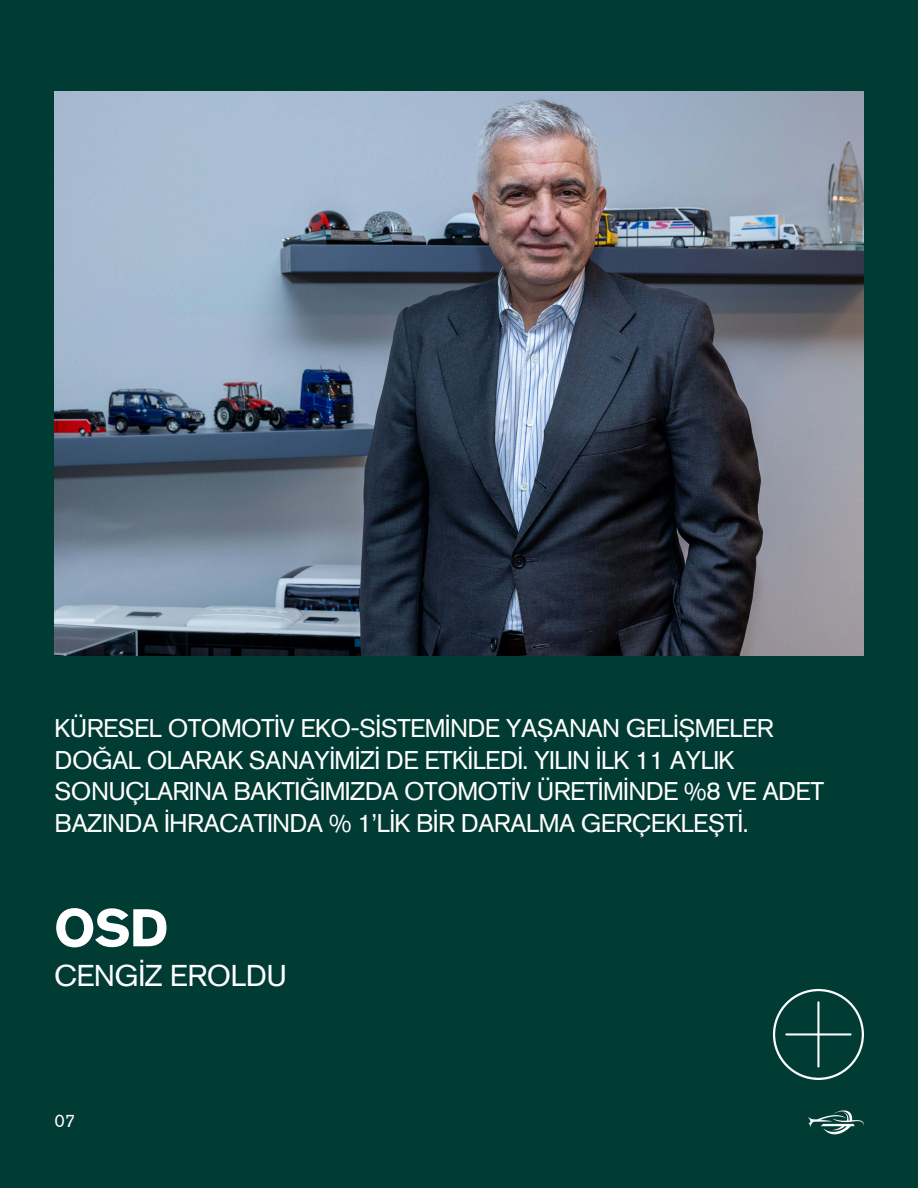
<style>
.page{position:relative;width:918px;height:1188px;background:#003b34}
.page>*{position:absolute;margin:0;border:0;box-sizing:border-box;transform-origin:0 0}
.t1{font:700 52.5px "Akzidenz Grotesk Pro";color:#fff}
.t2{font:30px "Akzidenz Grotesk Pro";letter-spacing:-.02em;color:#fff}
.t3{font:25.5px/31.5px "Akzidenz Grotesk Pro";letter-spacing:-.025em;color:#fff}
.t4{font:18px "Akzidenz Grotesk Pro";color:#fff}
</style>
<div class="page">
<img style="left:54px;top:92px;width:809px;height:563px">
<svg style="left:773px;top:989px;width:91px;height:91px"></svg>
<img style="left:808px;top:1110px;width:56px;height:24px">
<p class="t3" style="left:55px;top:715px;width:771px">KÜRESEL OTOMOTİV EKO-SİSTEMİNDE YAŞANAN GELİŞMELER DOĞAL OLARAK SANAYİMİZİ DE ETKİLEDİ. YILIN İLK 11 AYLIK SONUÇLARINA BAKTIĞIMIZDA OTOMOTİV ÜRETİMİNDE %8 VE ADET BAZINDA İHRACATINDA % 1’LİK BİR DARALMA GERÇEKLEŞTİ.</p>
<h1 class="t1" style="left:54px;top:907px;width:116px">OSD</h1>
<p class="t2" style="left:54px;top:963px;width:235px">CENGİZ EROLDU</p>
<p class="t4" style="left:55px;top:1114px;width:22px">07</p>
</div>
